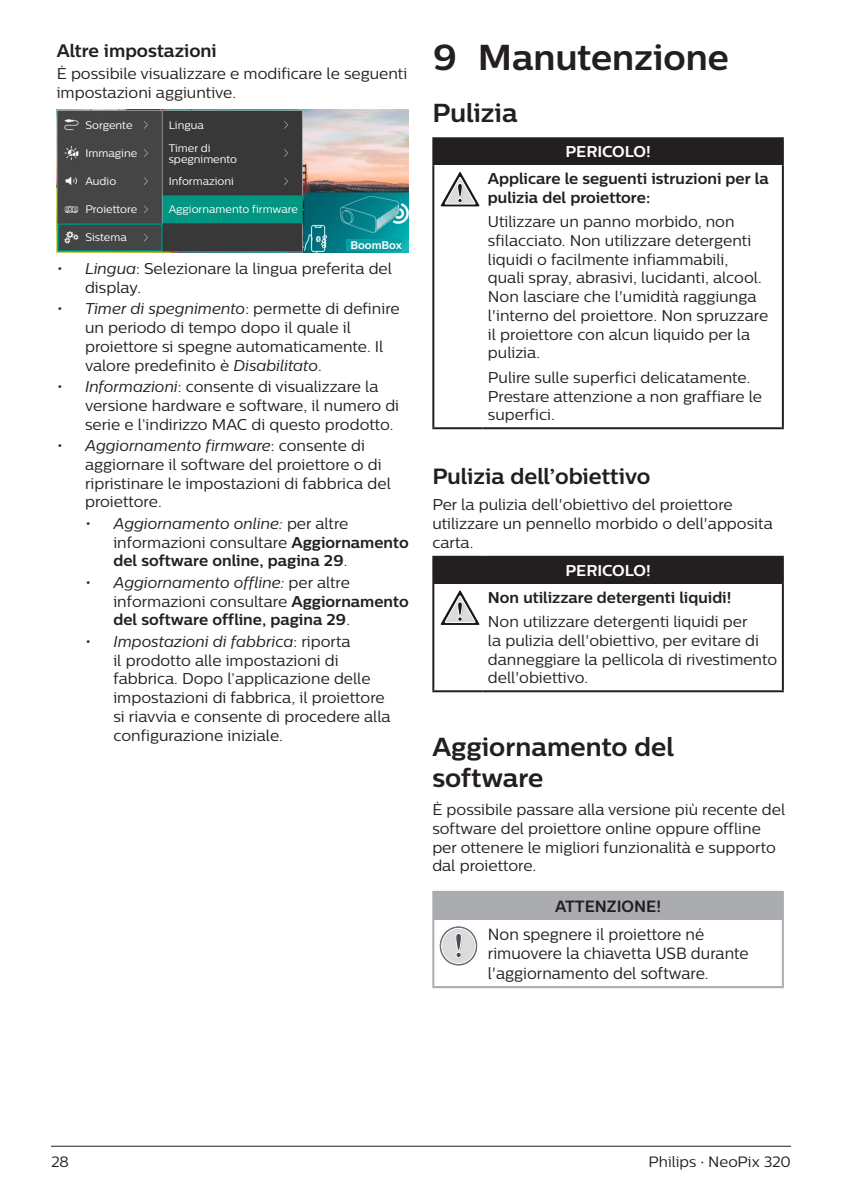
<style>
.page{position:relative;width:842px;height:1191px;background:#fff}
.page>*{position:absolute;margin:0;border:0;box-sizing:border-box;transform-origin:0 0}
.t1{font:700 36px "Centrale Sans";color:#231f20}
.heading2{font:700 26px/31.2px "Centrale Sans";color:#231f20}
.heading3{font:700 22px "Centrale Sans";color:#231f20}
.heading3-2{font:700 18px "Centrale Sans";color:#231f20}
.t2{font:16.2px/19.6px "Centrale Sans";color:#231f20;scale:.96 1}
.t3{font:700 16.2px "Centrale Sans";color:#231f20;scale:.96 1}
.Body{font:15.6px/18.8px "Centrale Sans";color:#231f20}
.t4{font:700 15.6px/18.8px "Centrale Sans";color:#231f20}
.t5{font:700 15.6px "Centrale Sans";color:#fff}
.t6{font:15px "Centrale Sans";color:#231f20}
.List_Continue{font:11px/11px "Centrale Sans";color:#fff}
.List_Continue-2{font:700 11px "Centrale Sans";color:#fff}
.s1{font-style:italic}
.s2{font-weight:400;font-style:italic}
.s3{font-weight:400}
</style>
<div class="page">
<hr style="left:51px;top:1145px;width:740px;height:1px;background:#231f20">
<img style="left:57px;top:109px;width:351px;height:143px">
<div style="left:346px;top:239px;width:56px;height:12px;background:#079fa4"></div>
<div style="left:433px;top:138px;width:350px;height:27px;background:#231f20"></div>
<hr style="left:782px;top:139px;width:2px;height:26px;background:#231f20">
<hr style="left:432px;top:137px;width:50px;height:2px;background:#231f20">
<hr style="left:432px;top:139px;width:2px;height:26px;background:#231f20">
<hr style="left:482px;top:137px;width:302px;height:2px;background:#231f20">
<hr style="left:432px;top:165px;width:2px;height:262px;background:#231f20">
<hr style="left:782px;top:165px;width:2px;height:262px;background:#231f20">
<hr style="left:432px;top:427px;width:50px;height:2px;background:#231f20">
<hr style="left:482px;top:427px;width:302px;height:2px;background:#231f20">
<svg style="left:440px;top:172px;width:40px;height:34px"></svg>
<div style="left:433px;top:557px;width:350px;height:27px;background:#231f20"></div>
<hr style="left:782px;top:558px;width:2px;height:26px;background:#231f20">
<hr style="left:432px;top:556px;width:50px;height:2px;background:#231f20">
<hr style="left:432px;top:558px;width:2px;height:26px;background:#231f20">
<hr style="left:482px;top:556px;width:302px;height:2px;background:#231f20">
<hr style="left:432px;top:584px;width:2px;height:106px;background:#231f20">
<hr style="left:782px;top:584px;width:2px;height:106px;background:#231f20">
<hr style="left:432px;top:690px;width:50px;height:2px;background:#231f20">
<hr style="left:482px;top:690px;width:302px;height:2px;background:#231f20">
<svg style="left:440px;top:590px;width:40px;height:35px"></svg>
<div style="left:433px;top:892px;width:350px;height:28px;background:#aaacaf"></div>
<hr style="left:782px;top:893px;width:2px;height:27px;background:#aaacaf">
<hr style="left:432px;top:890px;width:50px;height:3px;background:#aaacaf">
<hr style="left:482px;top:890px;width:302px;height:3px;background:#aaacaf">
<hr style="left:432px;top:986px;width:50px;height:2px;background:#aaacaf">
<hr style="left:482px;top:986px;width:302px;height:2px;background:#aaacaf">
<hr style="left:432px;top:893px;width:2px;height:27px;background:#aaacaf">
<hr style="left:432px;top:920px;width:2px;height:66px;background:#aaacaf">
<hr style="left:782px;top:920px;width:2px;height:66px;background:#aaacaf">
<svg style="left:439px;top:926px;width:39px;height:39px"></svg>
<p class="heading3-2" style="left:57px;top:40px;width:162px">Altre impostazioni</p>
<p class="Body" style="left:57px;top:64px;width:352px">È possibile visualizzare e modificare le seguenti impostazioni aggiuntive.</p>
<p class="List_Continue" style="left:85px;top:120px;width:49px">Sorgente</p>
<p class="List_Continue" style="left:85px;top:147px;width:53px">Immagine</p>
<p class="List_Continue" style="left:85px;top:175px;width:32px">Audio</p>
<p class="List_Continue" style="left:85px;top:203px;width:53px">Proiettore</p>
<p class="List_Continue" style="left:85px;top:231px;width:43px">Sistema</p>
<p class="List_Continue" style="left:169px;top:120px;width:37px">Lingua</p>
<p class="List_Continue" style="left:169px;top:142px;width:70px">Timer di spegnimento</p>
<p class="List_Continue" style="left:169px;top:175px;width:67px">Informazioni</p>
<p class="List_Continue" style="left:169px;top:203px;width:131px">Aggiornamento firmware</p>
<p class="List_Continue-2" style="left:350px;top:238px;width:53px">BoomBox</p>
<p class="Body" style="left:85px;top:259px;width:309px;text-indent:-28px"><span class="s1">• Lingua</span>: Selezionare la lingua preferita del display.</p>
<p class="Body" style="left:85px;top:299px;width:316px;text-indent:-28px"><span class="s1">• Timer di spegnimento</span>: permette di definire un periodo di tempo dopo il quale il proiettore si spegne automaticamente. Il valore predefinito è <span class="s1">Disabilitato</span>.</p>
<p class="Body" style="left:85px;top:377px;width:316px;text-indent:-28px"><span class="s1">• Informazioni</span>: consente di visualizzare la versione hardware e software, il numero di serie e l’indirizzo MAC di questo prodotto.</p>
<p class="Body" style="left:85px;top:436px;width:307px;text-indent:-28px"><span class="s1">• Aggiornamento firmware</span>: consente di aggiornare il software del proiettore o di ripristinare le impostazioni di fabbrica del proiettore.</p>
<p class="t4" style="left:113px;top:514px;width:297px;text-indent:-28px"><span class="s2">• Aggiornamento online:</span> <span class="s3">per altre informazioni consultare</span> Aggiornamento del software online, pagina 29<span class="s3">.</span></p>
<p class="t4" style="left:113px;top:573px;width:297px;text-indent:-28px"><span class="s2">• Aggiornamento offline:</span> <span class="s3">per altre informazioni consultare</span> Aggiornamento del software offline, pagina 29<span class="s3">.</span></p>
<p class="Body" style="left:113px;top:632px;width:279px;text-indent:-28px"><span class="s1">• Impostazioni di fabbrica</span>: riporta<br>il prodotto alle impostazioni di fabbrica. Dopo l’applicazione delle impostazioni di fabbrica, il proiettore si riavvia e consente di procedere alla configurazione iniziale.</p>
<p class="t1" style="left:432px;top:36px;width:298px">9 Manutenzione</p>
<p class="heading2" style="left:432px;top:97px;width:87px">Pulizia</p>
<p class="t5" style="left:565px;top:142px;width:87px">PERICOLO!</p>
<p class="t4" style="left:488px;top:169px;width:282px">Applicare le seguenti istruzioni per la pulizia del proiettore:</p>
<p class="Body" style="left:488px;top:212px;width:282px">Utilizzare un panno morbido, non sfilacciato. Non utilizzare detergenti liquidi o facilmente infiammabili, quali spray, abrasivi, lucidanti, alcool.<br>Non lasciare che l'umidità raggiunga l'interno del proiettore. Non spruzzare il proiettore con alcun liquido per la pulizia.</p>
<p class="Body" style="left:488px;top:368px;width:276px">Pulire sulle superfici delicatamente.<br>Prestare attenzione a non graffiare le superfici.</p>
<p class="heading3" style="left:432px;top:462px;width:220px">Pulizia dell’obiettivo</p>
<p class="Body" style="left:432px;top:495px;width:342px">Per la pulizia dell'obiettivo del proiettore utilizzare un pennello morbido o dell'apposita carta.</p>
<p class="t5" style="left:565px;top:561px;width:87px">PERICOLO!</p>
<p class="t4" style="left:488px;top:587px;width:245px">Non utilizzare detergenti liquidi!</p>
<p class="Body" style="left:488px;top:612px;width:291px">Non utilizzare detergenti liquidi per<br>la pulizia dell'obiettivo, per evitare di danneggiare la pellicola di rivestimento dell'obiettivo.</p>
<p class="heading2" style="left:432px;top:730px;width:243px">Aggiornamento del software</p>
<p class="Body" style="left:432px;top:800px;width:354px">È possibile passare alla versione più recente del software del proiettore online oppure offline per ottenere le migliori funzionalità e supporto dal proiettore.</p>
<p class="t3" style="left:555px;top:896px;width:112px">ATTENZIONE!</p>
<p class="t2" style="left:488px;top:924px;width:273px">Non spegnere il proiettore né rimuovere la chiavetta USB durante l'aggiornamento del software.</p>
<p class="t6" style="left:51px;top:1153px;width:19px">28</p>
<p class="t6" style="left:649px;top:1153px;width:144px">Philips · NeoPix 320</p>
</div>
